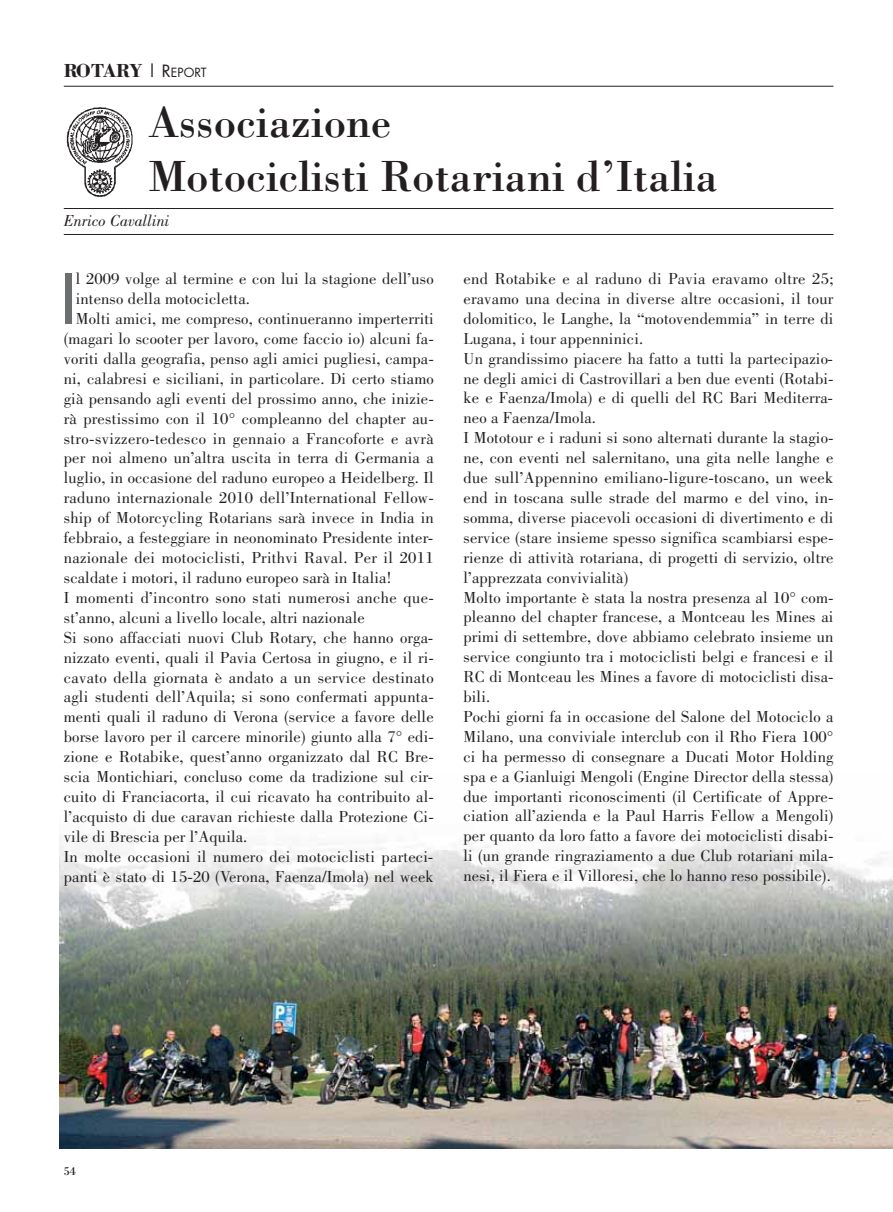
<style>
.page{position:relative;width:893px;height:1212px;background:#fff}
.page>*{position:absolute;margin:0;border:0;box-sizing:border-box;transform-origin:0 0}
.t1{font:66.9px "Futura";color:#6d6e70}
.t2{font:45px/54px "Bodoni";color:#231f20}
.t3{font:700 19.5px "Bodoni";letter-spacing:-.035em;color:#231f20}
.t4{font:16.5px/20px "Bodoni";letter-spacing:.01em;color:#231f20}
.t5{font:italic 16.5px "Bodoni";color:#231f20}
.t6{font:12px "Bodoni";color:#231f20}
.s1{font-family:"Futura";font-weight:400;font-size:16.5px}
.s2{font-family:"Futura";font-weight:400;font-size:12.3px}
</style>
<div class="page">
<img style="left:60px;top:832px;width:833px;height:316px">
<hr style="left:64px;top:86px;width:769px;height:1px;background:#231f20">
<hr style="left:64px;top:208px;width:769px;height:1px;background:#231f20">
<hr style="left:64px;top:234px;width:769px;height:1px;background:#231f20">
<img style="left:66px;top:107px;width:67px;height:90px">
<p class="t3" style="left:64px;top:64px;width:144px">ROTARY <span class="s1">| R</span><span class="s2">EPORT</span></p>
<h2 class="t2" style="left:149px;top:100px;width:571px">Associazione<br>Motociclisti Rotariani d’Italia</h2>
<p class="t5" style="left:64px;top:214px;width:107px">Enrico Cavallini</p>
<h1 class="t1" style="left:60px;top:266px;width:17px">I</h1>
<p class="t4" style="left:76px;top:270px;width:359px">l 2009 volge al termine e con lui la stagione dell’uso</p>
<p class="t4" style="left:76px;top:290px;width:176px">intenso della motocicletta.</p>
<p class="t4" style="left:76px;top:310px;width:360px">Molti amici, me compreso, continueranno imperterriti</p>
<p class="t4" style="left:64px;top:330px;width:372px">(magari lo scooter per lavoro, come faccio io) alcuni fa-</p>
<p class="t4" style="left:64px;top:350px;width:372px">voriti dalla geografia, penso agli amici pugliesi, campa-</p>
<p class="t4" style="left:64px;top:370px;width:372px">ni, calabresi e siciliani, in particolare. Di certo stiamo</p>
<p class="t4" style="left:64px;top:390px;width:372px">già pensando agli eventi del prossimo anno, che inizie-</p>
<p class="t4" style="left:64px;top:410px;width:372px">rà prestissimo con il 10° compleanno del chapter au-</p>
<p class="t4" style="left:64px;top:430px;width:371px">stro-svizzero-tedesco in gennaio a Francoforte e avrà</p>
<p class="t4" style="left:64px;top:449px;width:371px">per noi almeno un’altra uscita in terra di Germania a</p>
<p class="t4" style="left:64px;top:469px;width:371px">luglio, in occasione del raduno europeo a Heidelberg. Il</p>
<p class="t4" style="left:64px;top:489px;width:372px">raduno internazionale 2010 dell’International Fellow-</p>
<p class="t4" style="left:64px;top:509px;width:371px">ship of Motorcycling Rotarians sarà invece in India in</p>
<p class="t4" style="left:64px;top:529px;width:371px">febbraio, a festeggiare in neonominato Presidente inter-</p>
<p class="t4" style="left:64px;top:549px;width:371px">nazionale dei motociclisti, Prithvi Raval. Per il 2011</p>
<p class="t4" style="left:64px;top:569px;width:329px">scaldate i motori, il raduno europeo sarà in Italia!</p>
<p class="t4" style="left:64px;top:589px;width:372px">I momenti d’incontro sono stati numerosi anche que-</p>
<p class="t4" style="left:64px;top:609px;width:302px">st’anno, alcuni a livello locale, altri nazionale</p>
<p class="t4" style="left:64px;top:629px;width:371px">Si sono affacciati nuovi Club Rotary, che hanno orga-</p>
<p class="t4" style="left:64px;top:649px;width:372px">nizzato eventi, quali il Pavia Certosa in giugno, e il ri-</p>
<p class="t4" style="left:64px;top:669px;width:371px">cavato della giornata è andato a un service destinato</p>
<p class="t4" style="left:64px;top:689px;width:372px">agli studenti dell’Aquila; si sono confermati appunta-</p>
<p class="t4" style="left:64px;top:708px;width:371px">menti quali il raduno di Verona (service a favore delle</p>
<p class="t4" style="left:64px;top:728px;width:372px">borse lavoro per il carcere minorile) giunto alla 7° edi-</p>
<p class="t4" style="left:64px;top:748px;width:372px">zione e Rotabike, quest’anno organizzato dal RC Bre-</p>
<p class="t4" style="left:64px;top:768px;width:371px">scia Montichiari, concluso come da tradizione sul cir-</p>
<p class="t4" style="left:64px;top:788px;width:372px">cuito di Franciacorta, il cui ricavato ha contribuito al-</p>
<p class="t4" style="left:64px;top:808px;width:372px">l’acquisto di due caravan richieste dalla Protezione Ci-</p>
<p class="t4" style="left:64px;top:828px;width:185px">vile di Brescia per l’Aquila.</p>
<p class="t4" style="left:64px;top:848px;width:371px">In molte occasioni il numero dei motociclisti parteci-</p>
<p class="t4" style="left:64px;top:868px;width:371px">panti è stato di 15-20 (Verona, Faenza/Imola) nel week</p>
<p class="t4" style="left:463px;top:270px;width:372px">end Rotabike e al raduno di Pavia eravamo oltre 25; eravamo una decina in diverse altre occasioni, il tour dolomitico, le Langhe, la “motovendemmia” in terre di Lugana, i tour appenninici.<br>Un grandissimo piacere ha fatto a tutti la partecipazio&shy;ne degli amici di Castrovillari a ben due eventi (Rotabi&shy;ke e Faenza/Imola) e di quelli del RC Bari Mediterra&shy;neo a Faenza/Imola.<br>I Mototour e i raduni si sono alternati durante la stagio&shy;ne, con eventi nel salernitano, una gita nelle langhe e due sull’Appennino emiliano-ligure-toscano, un week end in toscana sulle strade del marmo e del vino, in&shy;somma, diverse piacevoli occasioni di divertimento e di service (stare insieme spesso significa scambiarsi espe&shy;rienze di attività rotariana, di progetti di servizio, oltre l’apprezzata convivialità)<br>Molto importante è stata la nostra presenza al 10° com&shy;pleanno del chapter francese, a Montceau les Mines ai primi di settembre, dove abbiamo celebrato insieme un service congiunto tra i motociclisti belgi e francesi e il RC di Montceau les Mines a favore di motociclisti disa&shy;bili.<br>Pochi giorni fa in occasione del Salone del Motociclo a Milano, una conviviale interclub con il Rho Fiera 100° ci ha permesso di consegnare a Ducati Motor Holding spa e a Gianluigi Mengoli (Engine Director della stessa) due importanti riconoscimenti (il Certificate of Appre&shy;ciation all’azienda e la Paul Harris Fellow a Mengoli) per quanto da loro fatto a favore dei motociclisti disabi&shy;li (un grande ringraziamento a due Club rotariani mila&shy;nesi, il Fiera e il Villoresi, che lo hanno reso possibile).</p>
<p class="t6" style="left:64px;top:1167px;width:13px">54</p>
</div>
